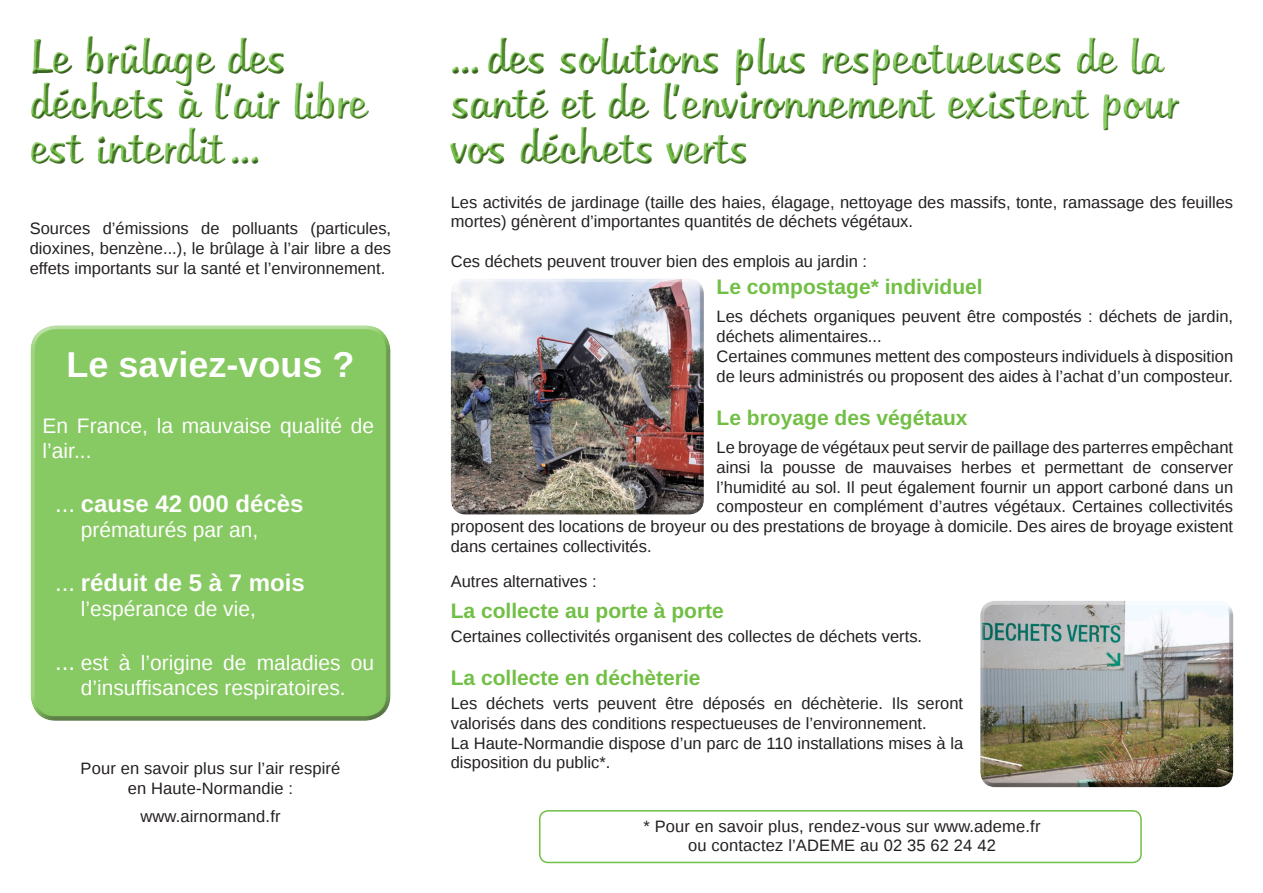
<style>
.page{position:relative;width:1263px;height:893px;background:#fff}
.page>*{position:absolute;margin:0;border:0;box-sizing:border-box;transform-origin:0 0}
.t1{font:46.5px/45px "Hudson";color:#71bf44}
.t2{font:700 36px "Liberation Sans";color:#fff}
.t3{font:700 24px "Liberation Sans";color:#fff}
.t4{font:21px/25.2px "Liberation Sans";color:#fff}
.t5{font:700 21px "Liberation Sans";color:#71bf44}
.t6{font:16.5px/19.8px "Liberation Sans";color:#231f20}
.s1{font-weight:400}
.s2{font-size:24px}
</style>
<div class="page">
<div style="left:26px;top:34px;width:349px;height:134px;background:#231f20;opacity:.75"></div>
<div style="left:30px;top:331px;width:362px;height:390px;background:#87c962"></div>
<div style="left:444px;top:35px;width:741px;height:133px;background:#231f20;opacity:.75"></div>
<div style="left:979px;top:603px;width:255px;height:185px;background:#231f20;opacity:.75"></div>
<div style="left:539px;top:810px;width:603px;height:53px;border:2px solid #71bf44;border-radius:9px"></div>
<div style="left:449px;top:276px;width:255px;height:234px;background:#fff;opacity:.75"></div>
<div style="left:449px;top:281px;width:255px;height:234px;background:#231f20;opacity:.75"></div>
<h1 class="t1" style="left:30px;top:35px;width:339px">Le brûlage des déchets à l’air libre est interdit...</h1>
<p class="t6" style="left:30px;top:219px;width:363px;text-align:justify">Sources d’émissions de polluants (particules, dioxines, benzène...), le brûlage à l’air libre a des effets importants sur la santé et l’environnement.</p>
<h2 class="t2" style="left:66px;top:345px;width:290px">Le saviez-vous ?</h2>
<p class="t4" style="left:43px;top:413px;width:333px">En France, la mauvaise qualité de l’air...</p>
<h3 class="t3" style="left:55px;top:490px;width:250px"><span class="s1">...</span> cause 42 000 décès</h3>
<p class="t4" style="left:81px;top:517px;width:179px">prématurés par an,</p>
<h3 class="t3" style="left:55px;top:569px;width:251px"><span class="s1">...</span> réduit de 5 à 7 mois</h3>
<p class="t4" style="left:81px;top:596px;width:177px">l’espérance de vie,</p>
<p class="t4" style="left:55px;top:650px;width:320px;text-align:center"><span class="s2">...</span> est à l’origine de maladies ou d’insuffisances respiratoires.</p>
<p class="t6" style="left:80px;top:759px;width:261px;text-align:center">Pour en savoir plus sur l’air respiré en Haute-Normandie :</p>
<p class="t6" style="left:140px;top:807px;width:142px">www.airnormand.fr</p>
<h1 class="t1" style="left:451px;top:35px;width:729px">... des solutions plus respectueuses de la santé et de l’environnement existent pour vos déchets verts</h1>
<p class="t6" style="left:451px;top:192px;width:784px">Les activités de jardinage (taille des haies, élagage, nettoyage des massifs, tonte, ramassage des feuilles mortes) génèrent d’importantes quantités de déchets végétaux.</p>
<p class="t6" style="left:451px;top:251px;width:418px">Ces déchets peuvent trouver bien des emplois au jardin :</p>
<p class="t5" style="left:717px;top:275px;width:268px">Le compostage* individuel</p>
<p class="t6" style="left:717px;top:306px;width:518px">Les déchets organiques peuvent être compostés : déchets de jardin, déchets alimentaires...<br>Certaines communes mettent des composteurs individuels à disposition de leurs administrés ou proposent des aides à l’achat d’un composteur.</p>
<p class="t5" style="left:717px;top:406px;width:252px">Le broyage des végétaux</p>
<p class="t6" style="left:717px;top:437px;width:518px">Le broyage de végétaux peut servir de paillage des parterres empêchant</p>
<p class="t6" style="left:717px;top:457px;width:518px">ainsi la pousse de mauvaises herbes et permettant de conserver</p>
<p class="t6" style="left:717px;top:477px;width:518px">l’humidité au sol. Il peut également fournir un apport carboné dans un</p>
<p class="t6" style="left:717px;top:497px;width:518px">composteur en complément d’autres végétaux. Certaines collectivités</p>
<p class="t6" style="left:451px;top:517px;width:784px">proposent des locations de broyeur ou des prestations de broyage à domicile. Des aires de broyage existent</p>
<p class="t6" style="left:451px;top:536px;width:202px">dans certaines collectivités.</p>
<p class="t6" style="left:451px;top:571px;width:147px">Autres alternatives :</p>
<p class="t5" style="left:451px;top:599px;width:275px">La collecte au porte à porte</p>
<p class="t6" style="left:451px;top:626px;width:473px">Certaines collectivités organisent des collectes de déchets verts.</p>
<p class="t5" style="left:451px;top:666px;width:251px">La collecte en déchèterie</p>
<p class="t6" style="left:451px;top:693px;width:514px">Les déchets verts peuvent être déposés en déchèterie. Ils seront valorisés dans des conditions respectueuses de l’environnement.<br>La Haute-Normandie dispose d’un parc de 110 installations mises à la disposition du public*.</p>
<p class="t6" style="left:643px;top:816px;width:399px;text-align:center">* Pour en savoir plus, rendez-vous sur www.ademe.fr ou contactez l’ADEME au 02 35 62 24 42</p>
</div>
